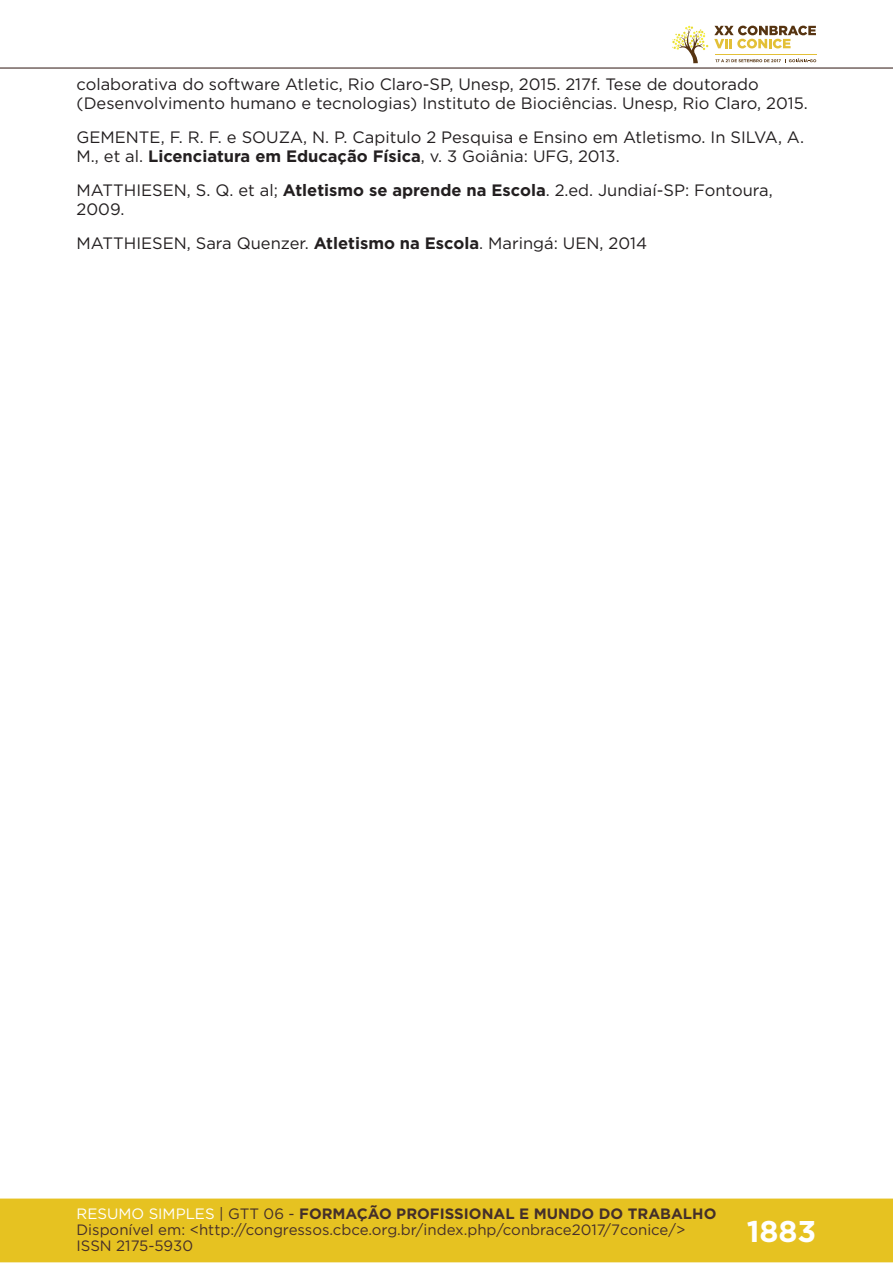
<style>
.page{position:relative;width:893px;height:1263px;background:#fff}
.page>*{position:absolute;margin:0;border:0;box-sizing:border-box;transform-origin:0 0}
.t1{font:700 30px "Gotham";color:#fff}
.t2{font:16.5px/18.9px "Gotham";color:#231f20}
.t3{font:15px/16px "Gotham";color:#462f2a}
.s1{font-weight:700}
.s2{color:#fff}
.s3{color:#442f2a}
.s4{font-weight:700;color:#442f2a}
</style>
<div class="page">
<div style="left:0;top:1198px;width:893px;height:64px;background:#e6c221;border:2px solid #e6c221"></div>
<hr style="left:0;top:67px;width:893px;height:2px;background:#442f2a">
<svg style="left:672px;top:26px;width:144px;height:37px"></svg>
<p class="t2" style="left:77px;top:74px;width:733px">colaborativa do software Atletic, Rio Claro-SP, Unesp, 2015. 217f. Tese de doutorado (Desenvolvimento humano e tecnologias) Instituto de Biociências. Unesp, Rio Claro, 2015.</p>
<p class="t2" style="left:77px;top:127px;width:729px">GEMENTE, F. R. F. e SOUZA, N. P. Capitulo 2 Pesquisa e Ensino em Atletismo. In SILVA, A.<br>M., et al. <span class="s1">Licenciatura em Educação Física</span>, v. 3 Goiânia: UFG, 2013.</p>
<p class="t2" style="left:77px;top:180px;width:698px">MATTHIESEN, S. Q. et al; <span class="s1">Atletismo se aprende na Escola</span>. 2.ed. Jundiaí-SP: Fontoura,<br>2009.</p>
<p class="t2" style="left:77px;top:233px;width:572px">MATTHIESEN, Sara Quenzer. <span class="s1">Atletismo na Escola</span>. Maringá: UEN, 2014</p>
<p class="t3" style="left:77px;top:1205px;width:641px"><span class="s2">RESUMO SIMPLES</span> <span class="s3">| GTT 06 -</span> <span class="s4">FORMAÇÃO PROFISSIONAL E MUNDO DO TRABALHO<br></span>Disponível em: &lt;http://congressos.cbce.org.br/index.php/conbrace2017/7conice/&gt;<br>ISSN 2175-5930</p>
<h1 class="t1" style="left:747px;top:1212px;width:71px">1883</h1>
</div>
